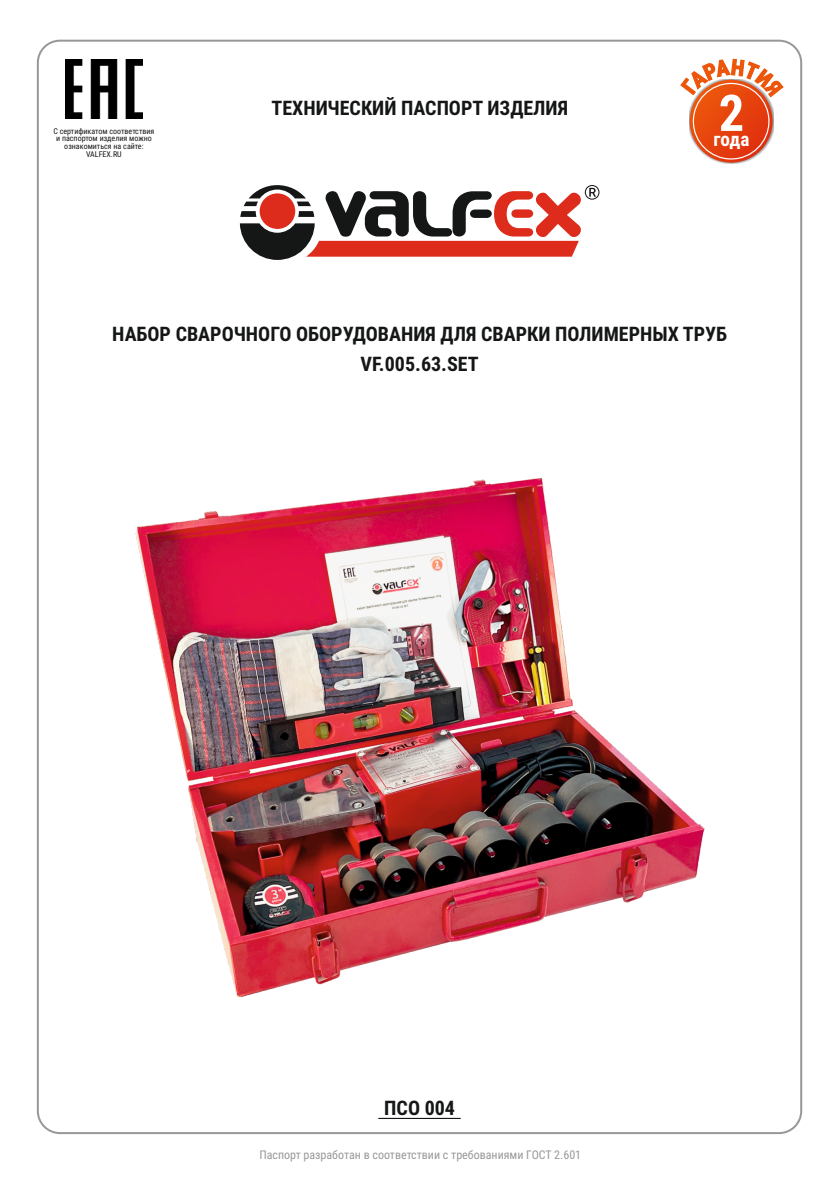
<style>
.page{position:relative;width:840px;height:1191px;background:#fff}
.page>*{position:absolute;margin:0;border:0;box-sizing:border-box;transform-origin:0 0}
.t1{font:700 50.4px "Roboto Condensed";color:#fff}
.t2{font:700 20px/30.8px "Roboto Condensed";color:#151616;text-align:center}
.t3{font:700 19.2px "Roboto Condensed";color:#fff}
.t4{font:12px "Roboto Condensed";color:#989899}
.t5{font:8px/7.6px "Roboto Condensed";color:#151616;text-align:center}
</style>
<div class="page">
<svg style="left:240px;top:185px;width:359px;height:75px"></svg>
<img style="left:65px;top:59px;width:77px;height:60px">
<div style="left:689px;top:80px;width:84px;height:84px;background:#151616;opacity:.43"></div>
<svg style="left:689px;top:80px;width:83px;height:83px;background:#e54b1a"></svg>
<hr style="left:378px;top:1117px;width:82px;height:2px;background:#151616">
<img style="left:135px;top:478px;width:570px;height:520px">
<svg style="left:689px;top:79px;width:84px;height:18px"></svg>
<p class="t5" style="left:53px;top:128px;width:102px">С сертификатом соответствия и паспортом изделия можно ознакомиться на сайте:<br>VALFEX.RU</p>
<p class="t2" style="left:271px;top:95px;width:298px">ТЕХНИЧЕСКИЙ ПАСПОРТ ИЗДЕЛИЯ</p>
<h1 class="t1" style="left:718px;top:93px;width:27px">2</h1>
<p class="t3" style="left:713px;top:132px;width:37px">года</p>
<p class="t2" style="left:112px;top:320px;width:616px">НАБОР СВАРОЧНОГО ОБОРУДОВАНИЯ ДЛЯ СВАРКИ ПОЛИМЕРНЫХ ТРУБ<br>VF.005.63.SET</p>
<p class="t2" style="left:384px;top:1094px;width:72px">ПСО 004</p>
<p class="t4" style="left:259px;top:1150px;width:323px">Паспорт разработан в соответствии с требованиями ГОСТ 2.601</p>
</div>
